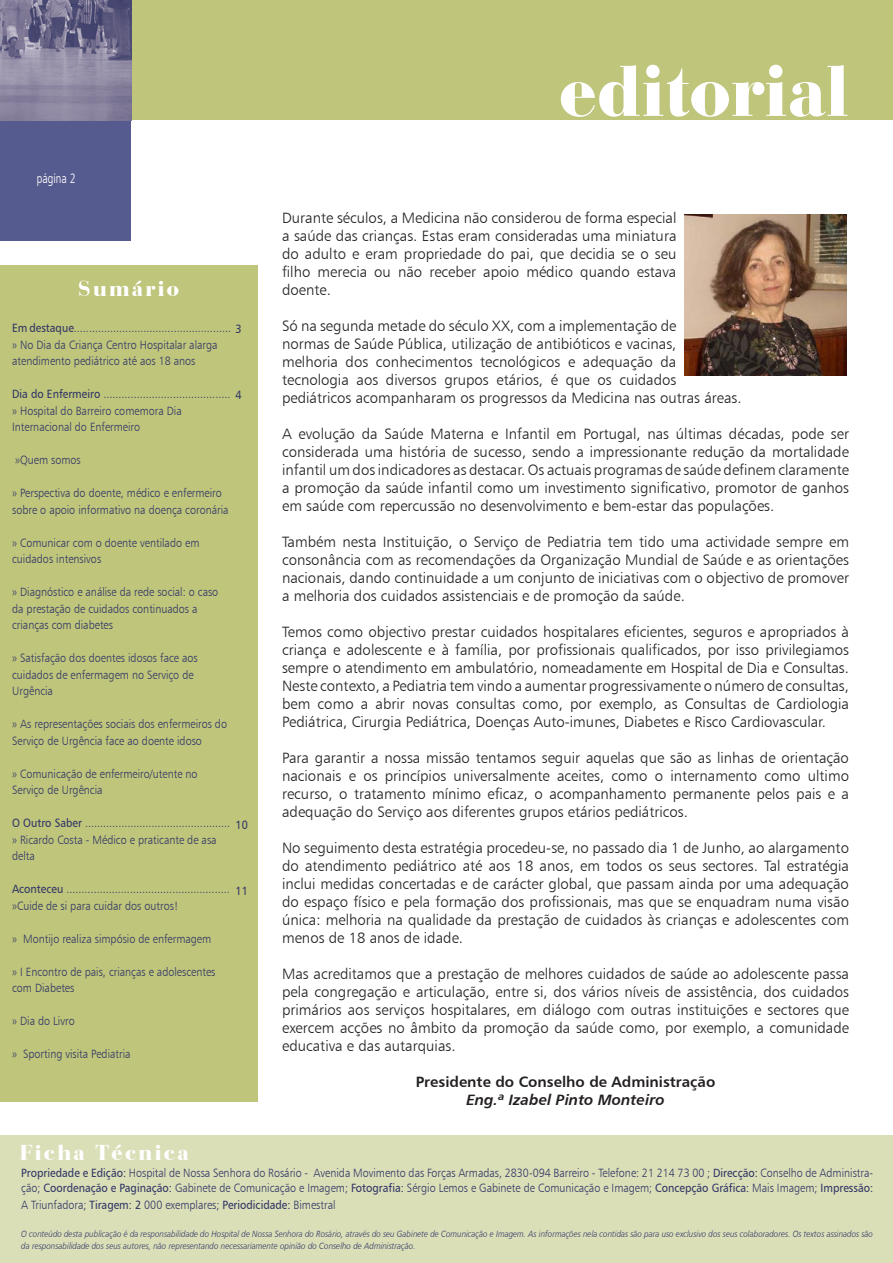
<style>
.page{position:relative;width:893px;height:1263px;background:#fff}
.page>*{position:absolute;margin:0;border:0;box-sizing:border-box;transform-origin:0 0}
.t1{font:900 75px "Bauer Bodoni BT";letter-spacing:.005em;color:#fff}
.t2{font:900 22.5px "Bauer Bodoni BT";letter-spacing:.1em;color:#fff}
.t3{font:15px/18px "Humanist 777 BT Light B";color:#231f20;text-align:justify}
.t4{font:15px "Humanist 777 BT Bold B";color:#231f20}
.t5{font:15px "Humanist 777 BT Bold Italic B";color:#231f20}
.t6{font:13.5px "Frut";color:#fff;scale:.9 1}
.t7{font:12px/16.5px "Humanist 777 BT Light B";color:#323766;scale:.9 1}
.t8{font:12px "Humanist 777 BT Roman B";color:#323766;scale:.9 1}
.t9{font:9px/12px "Humanist 777 BT Light Italic B";color:#323766;scale:.9 1}
.s1{font-family:"Humanist 777 BT Roman B"}
</style>
<div class="page">
<div style="left:0;top:120px;width:131px;height:120px;background:#555b8e"></div>
<div style="left:0;top:0;width:893px;height:120px;background:#bfc57b"></div>
<div style="left:0;top:266px;width:257px;height:836px;background:#bfc57b"></div>
<div style="left:0;top:1135px;width:893px;height:128px;background:#dbdfb8"></div>
<img style="left:0;top:0;width:131px;height:120px">
<img style="left:685px;top:215px;width:161px;height:160px">
<p class="t6" style="left:37px;top:170px;width:45px">página 2</p>
<h2 class="t2" style="left:78px;top:275px;width:102px">Sumário</h2>
<p class="t7" style="left:12px;top:320px;width:256px"><span class="s1">Em destaque</span>.................................................... <span class="s1">3 </span>» No Dia da Criança Centro Hospitalar alarga atendimento pediátrico até aos 18 anos</p>
<p class="t7" style="left:12px;top:386px;width:256px"><span class="s1">Dia do Enfermeiro</span> .......................................... <span class="s1">4 </span>» Hospital do Barreiro comemora Dia<br>Internacional do Enfermeiro</p>
<p class="t7" style="left:15px;top:452px;width:74px">»Quem somos</p>
<p class="t7" style="left:12px;top:485px;width:242px">» Perspectiva do doente, médico e enfermeiro sobre o apoio informativo na doença coronária</p>
<p class="t7" style="left:12px;top:534px;width:210px">» Comunicar com o doente ventilado em cuidados intensivos</p>
<p class="t7" style="left:12px;top:584px;width:231px">» Diagnóstico e análise da rede social: o caso da prestação de cuidados continuados a crianças com diabetes</p>
<p class="t7" style="left:12px;top:650px;width:208px">» Satisfação dos doentes idosos face aos cuidados de enfermagem no Serviço de<br>Urgência</p>
<p class="t7" style="left:12px;top:716px;width:240px">» As representações sociais dos enfermeiros do<br>Serviço de Urgência face ao doente idoso</p>
<p class="t7" style="left:12px;top:765px;width:208px">» Comunicação de enfermeiro/utente no<br>Serviço de Urgência</p>
<p class="t7" style="left:12px;top:815px;width:264px"><span class="s1">O Outro Saber</span> ................................................ <span class="s1">10 </span>» Ricardo Costa - Médico e praticante de asa<br>delta</p>
<p class="t7" style="left:12px;top:881px;width:243px"><span class="s1">Aconteceu</span> ...................................................... »Cuide de si para cuidar dos outros!</p>
<p class="t7" style="left:12px;top:930px;width:223px">» Montijo realiza simpósio de enfermagem</p>
<p class="t7" style="left:12px;top:963px;width:227px">» I Encontro de pais, crianças e adolescentes com Diabetes</p>
<p class="t7" style="left:12px;top:1013px;width:71px">» Dia do Livro</p>
<p class="t7" style="left:12px;top:1046px;width:133px">» Sporting visita Pediatria</p>
<p class="t8" style="left:235px;top:883px;width:16px">11</p>
<h1 class="t1" style="left:559px;top:44px;width:291px">editorial</h1>
<p class="t3" style="left:282px;top:208px;width:396px">Durante séculos, a Medicina não considerou de forma especial a saúde das crianças. Estas eram consideradas uma miniatura do adulto e eram propriedade do pai, que decidia se o seu filho merecia ou não receber apoio médico quando estava doente.</p>
<p class="t3" style="left:282px;top:316px;width:461px;text-align:left">Só na segunda metade do século XX, com a implementação de<br>normas de Saúde Pública, utilização de antibióticos e vacinas,<br>melhoria dos conhecimentos tecnológicos e adequação da tecnologia aos diversos grupos etários, é que os cuidados pediátricos acompanharam os progressos da Medicina nas outras áreas.</p>
<p class="t3" style="left:282px;top:424px;width:568px">A evolução da Saúde Materna e Infantil em Portugal, nas últimas décadas, pode ser considerada uma história de sucesso, sendo a impressionante redução da mortalidade infantil um dos indicadores as destacar. Os actuais programas de saúde definem claramente a promoção da saúde infantil como um investimento significativo, promotor de ganhos em saúde com repercussão no desenvolvimento e bem-estar das populações.</p>
<p class="t3" style="left:282px;top:532px;width:568px">Também nesta Instituição, o Serviço de Pediatria tem tido uma actividade sempre em consonância com as recomendações da Organização Mundial de Saúde e as orientações nacionais, dando continuidade a um conjunto de iniciativas com o objectivo de promover a melhoria dos cuidados assistenciais e de promoção da saúde.</p>
<p class="t3" style="left:282px;top:622px;width:568px">Temos como objectivo prestar cuidados hospitalares eficientes, seguros e apropriados à criança e adolescente e à família, por profissionais qualificados, por isso privilegiamos sempre o atendimento em ambulatório, nomeadamente em Hospital de Dia e Consultas.<br>Neste contexto, a Pediatria tem vindo a aumentar progressivamente o número de consultas, bem como a abrir novas consultas como, por exemplo, as Consultas de Cardiologia Pediátrica, Cirurgia Pediátrica, Doenças Auto-imunes, Diabetes e Risco Cardiovascular.</p>
<p class="t3" style="left:282px;top:748px;width:568px">Para garantir a nossa missão tentamos seguir aquelas que são as linhas de orientação nacionais e os princípios universalmente aceites, como o internamento como ultimo recurso, o tratamento mínimo eficaz, o acompanhamento permanente pelos pais e a adequação do Serviço aos diferentes grupos etários pediátricos.</p>
<p class="t3" style="left:282px;top:838px;width:568px">No seguimento desta estratégia procedeu-se, no passado dia 1 de Junho, ao alargamento do atendimento pediátrico até aos 18 anos, em todos os seus sectores. Tal estratégia inclui medidas concertadas e de carácter global, que passam ainda por uma adequação do espaço físico e pela formação dos profissionais, mas que se enquadram numa visão única: melhoria na qualidade da prestação de cuidados às crianças e adolescentes com menos de 18 anos de idade.</p>
<p class="t3" style="left:282px;top:964px;width:568px">Mas acreditamos que a prestação de melhores cuidados de saúde ao adolescente passa pela congregação e articulação, entre si, dos vários níveis de assistência, dos cuidados primários aos serviços hospitalares, em diálogo com outras instituições e sectores que exercem acções no âmbito da promoção da saúde como, por exemplo, a comunidade educativa e das autarquias.</p>
<p class="t4" style="left:416px;top:1072px;width:301px">Presidente do Conselho de Administração</p>
<p class="t5" style="left:466px;top:1090px;width:200px">Eng.ª Izabel Pinto Monteiro</p>
<h2 class="t2" style="left:20px;top:1138px;width:170px">Ficha Técnica</h2>
<p class="t7" style="left:21px;top:1165px;width:948px;line-height:15px"><span class="s1">Propriedade e Edição:</span> Hospital de Nossa Senhora do Rosário - Avenida Movimento das Forças Armadas, 2830-094 Barreiro - Telefone: 21 214 73 00 ; <span class="s1">Direcção:</span> Conselho de Administra&shy;ção; <span class="s1">Coordenação e Paginação:</span> Gabinete de Comunicação e Imagem; <span class="s1">Fotografia:</span> Sérgio Lemos e Gabinete de Comunicação e Imagem; <span class="s1">Concepção Gráfica:</span> Mais Imagem; <span class="s1">Impressão:</span></p>
<p class="t7" style="left:21px;top:1196px;width:351px">A Triunfadora; <span class="s1">Tiragem: 2</span> 000 exemplares; <span class="s1">Periodicidade:</span> Bimestral</p>
<p class="t9" style="left:21px;top:1228px;width:948px">O conteúdo desta publicação é da responsabilidade do Hospital de Nossa Senhora do Rosário, através do seu Gabinete de Comunicação e Imagem. As informações nela contidas são para uso exclusivo dos seus colaboradores. Os textos assinados são da responsabilidade dos seus autores, não representando necessariamente opinião do Conselho de Administração.</p>
</div>
